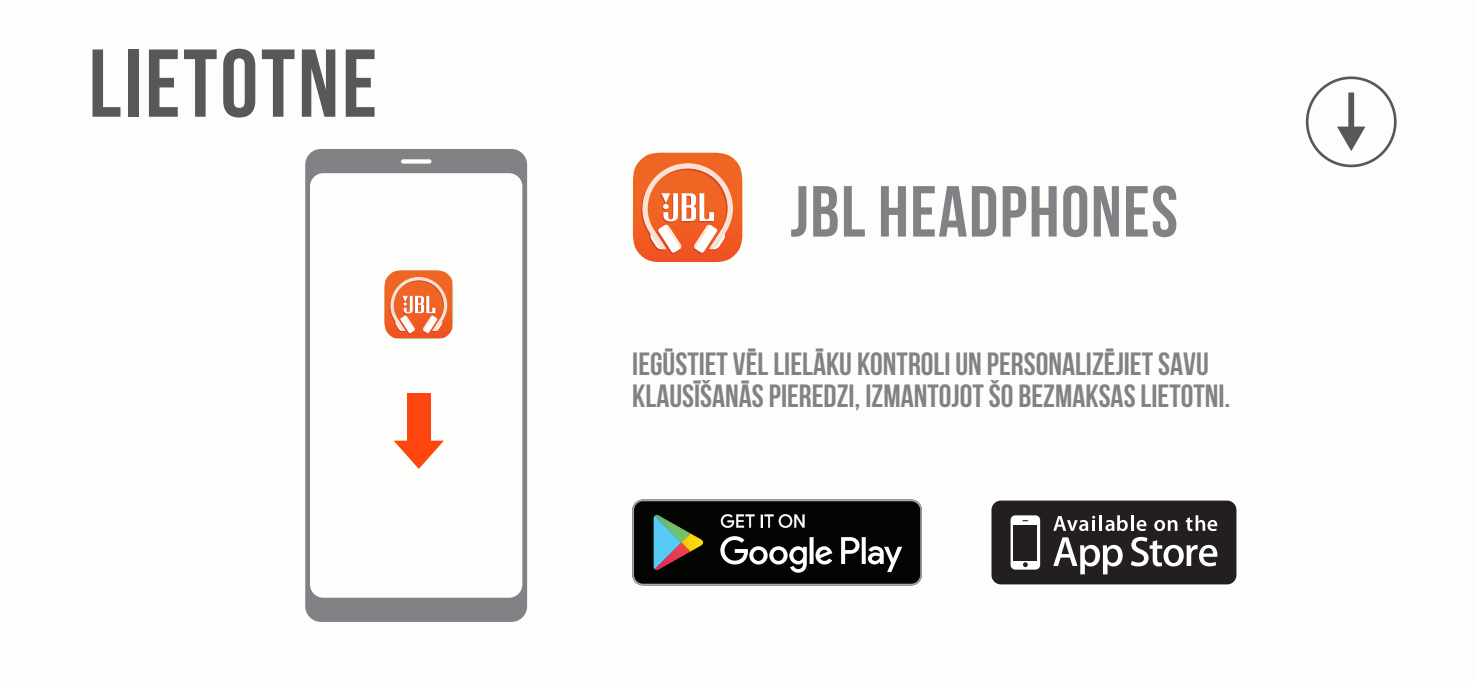
<style>
.page{position:relative;width:1475px;height:681px;background:#fff}
.page>*{position:absolute;margin:0;border:0;box-sizing:border-box;transform-origin:0 0}
.t1{font:700 96px "Bebas Neue";letter-spacing:.03em;color:#57585a}
.t2{font:700 72px "Bebas Neue";letter-spacing:.02em;color:#808285}
.t3{font:700 32px/32px "Bebas Neue";color:#808285}
.s1{font-style:inherit}
</style>
<div class="page">
<div style="left:0;top:0;width:1474px;height:680px;background:#fdfefb"></div>
<svg style="left:1305px;top:76px;width:91px;height:91px"></svg>
<svg style="left:305px;top:149px;width:222px;height:472px"></svg>
<svg style="left:384px;top:270px;width:69px;height:69px"></svg>
<svg style="left:384px;top:270px;width:68px;height:68px;background:#f18658"></svg>
<svg style="left:632px;top:153px;width:110px;height:109px;background:#f27947"></svg>
<svg style="left:641px;top:163px;width:91px;height:91px;background:#f18c61"></svg>
<div style="left:989px;top:498px;width:249px;height:88px;background:#231f20;border:2px solid #fff;border-radius:10px"></div>
<div style="left:1010px;top:515px;width:29px;height:54px;background:#fff;border-radius:5px"></div>
<svg style="left:1053px;top:515px;width:164px;height:59px"></svg>
<div style="left:1013px;top:524px;width:24px;height:36px;background:#231f20"></div>
<svg style="left:1023px;top:562px;width:4px;height:5px"></svg>
<svg style="left:632px;top:499px;width:289px;height:86px;background:#2c2f2c"></svg>
<p class="t1" style="left:89px;top:31px;width:290px">LIETOTNE</p>
<p class="t2" style="left:790px;top:172px;width:389px">JBL HEADPHONES</p>
<p class="t3" style="left:632px;top:347px;width:599px">IEGŪSTIET VĒL LIELĀKU KONTROLI UN PERSONALIZĒJIET SAVU<br>KLAUSĪŠANĀS PIEREDZI, IZMANTOJOT ŠO <span class="s1">BEZMAKSAS LIETOTNI.</span></p>
</div>
